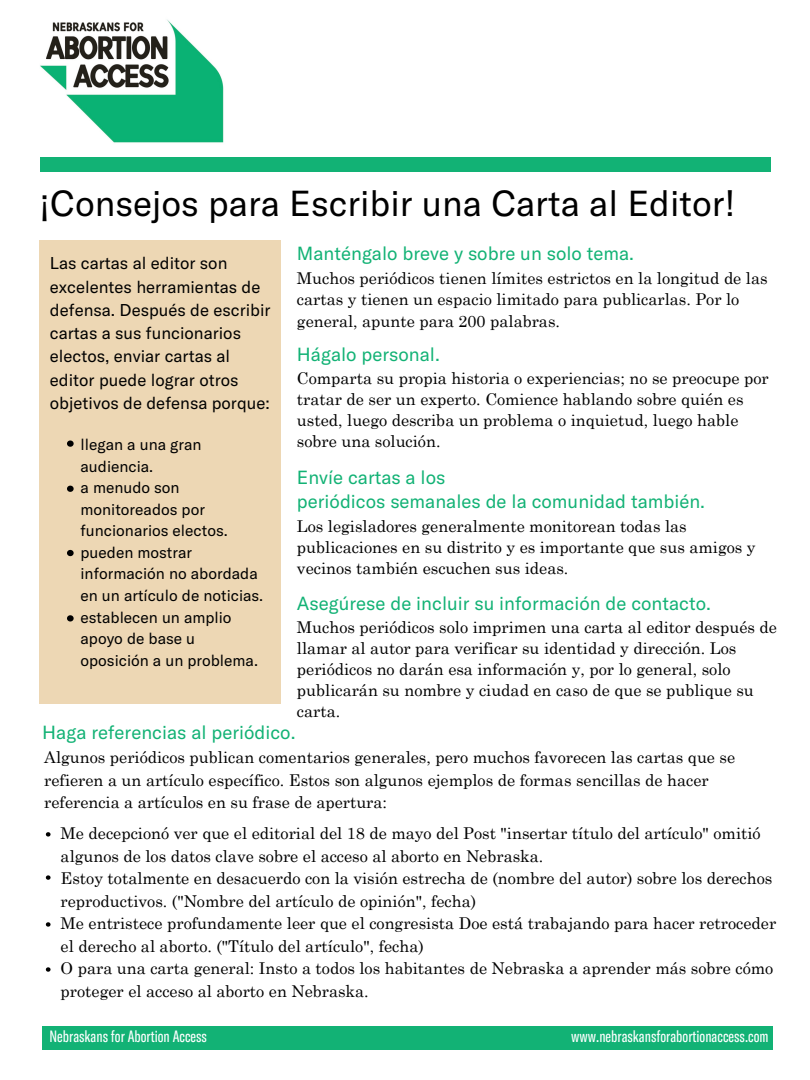
<style>
.page{position:relative;width:810px;height:1080px;background:#fff}
.page>*{position:absolute;margin:0;border:0;box-sizing:border-box;transform-origin:0 0}
.t1{font:35.62px "GT America";color:#000}
.t2{font:18.75px/24.7px "GT America";color:#12b275}
.t3{font:16.88px/23.2px "GT America";color:#000}
.t4{font:16.25px/22.6px "Century Schoolbook";color:#000}
.t5{font:extra-condensed 16.19px "GT America";color:#fff}
.t6{font:15.62px/21.6px "GT America";color:#000}
</style>
<div class="page">
<img style="left:40px;top:19px;width:184px;height:124px">
<div style="left:39px;top:240px;width:242px;height:463px;background:#edd7b4"></div>
<div style="left:40px;top:157px;width:730px;height:14px;background:#12b275"></div>
<svg style="left:67px;top:486px;width:7px;height:6px"></svg>
<svg style="left:67px;top:550px;width:7px;height:6px"></svg>
<svg style="left:46px;top:832px;width:5px;height:5px"></svg>
<svg style="left:46px;top:875px;width:5px;height:5px"></svg>
<div style="left:43px;top:1027px;width:730px;height:23px;background:#12b275"></div>
<svg style="left:67px;top:441px;width:7px;height:6px"></svg>
<svg style="left:67px;top:615px;width:7px;height:7px"></svg>
<svg style="left:46px;top:922px;width:5px;height:5px"></svg>
<svg style="left:46px;top:967px;width:5px;height:5px"></svg>
<h1 class="t1" style="left:39px;top:183px;width:698px">¡Consejos para Escribir una Carta al Editor!</h1>
<p class="t3" style="left:50px;top:252px;width:222px">Las cartas al editor son excelentes herramientas de defensa. Después de escribir cartas a sus funcionarios electos, enviar cartas al editor puede lograr otros objetivos de defensa porque:</p>
<p class="t6" style="left:81px;top:434px;width:184px">llegan a una gran audiencia.<br>a menudo son monitoreados por funcionarios electos. pueden mostrar información no abordada en un artículo de noticias. establecen un amplio apoyo de base u oposición a un problema.</p>
<p class="t2" style="left:297px;top:242px;width:339px">Manténgalo breve y sobre un solo tema.</p>
<p class="t4" style="left:297px;top:266px;width:472px;line-height:21.5px">Muchos periódicos tienen límites estrictos en la longitud de las cartas y tienen un espacio limitado para publicarlas. Por lo general, apunte para 200 palabras.</p>
<p class="t2" style="left:297px;top:342px;width:144px">Hágalo personal.</p>
<p class="t4" style="left:297px;top:366px;width:473px;line-height:21.1px">Comparta su propia historia o experiencias; no se preocupe por tratar de ser un experto. Comience hablando sobre quién es usted, luego describa un problema o inquietud, luego hable sobre una solución.</p>
<p class="t2" style="left:297px;top:465px;width:410px">Envíe cartas a los<br>periódicos semanales de la comunidad también.</p>
<p class="t4" style="left:297px;top:514px;width:460px;line-height:21.4px">Los legisladores generalmente monitorean todas las publicaciones en su distrito y es importante que sus amigos y vecinos también escuchen sus ideas.</p>
<p class="t2" style="left:297px;top:591px;width:415px">Asegúrese de incluir su información de contacto.</p>
<p class="t4" style="left:297px;top:615px;width:481px;line-height:20.9px">Muchos periódicos solo imprimen una carta al editor después de llamar al autor para verificar su identidad y dirección. Los periódicos no darán esa información y, por lo general, solo publicarán su nombre y ciudad en caso de que se publique su carta.</p>
<p class="t2" style="left:42px;top:720px;width:255px">Haga referencias al periódico.</p>
<p class="t4" style="left:44px;top:744px;width:692px">Algunos periódicos publican comentarios generales, pero muchos favorecen las cartas que se refieren a un artículo específico. Estos son algunos ejemplos de formas sencillas de hacer referencia a artículos en su frase de apertura:</p>
<p class="t4" style="left:61px;top:820px;width:717px">Me decepcionó ver que el editorial del 18 de mayo del Post "insertar título del artículo" omitió algunos de los datos clave sobre el acceso al aborto en Nebraska.<br>Estoy totalmente en desacuerdo con la visión estrecha de (nombre del autor) sobre los derechos reproductivos. ("Nombre del artículo de opinión", fecha)<br>Me entristece profundamente leer que el congresista Doe está trabajando para hacer retroceder el derecho al aborto. ("Título del artículo", fecha)<br>O para una carta general: Insto a todos los habitantes de Nebraska a aprender más sobre cómo proteger el acceso al aborto en Nebraska.</p>
<p class="t5" style="left:50px;top:1026px;width:159px">Nebraskans for Abortion Access</p>
<p class="t5" style="left:571px;top:1026px;width:199px">www.nebraskansforabortionaccess.com</p>
</div>
